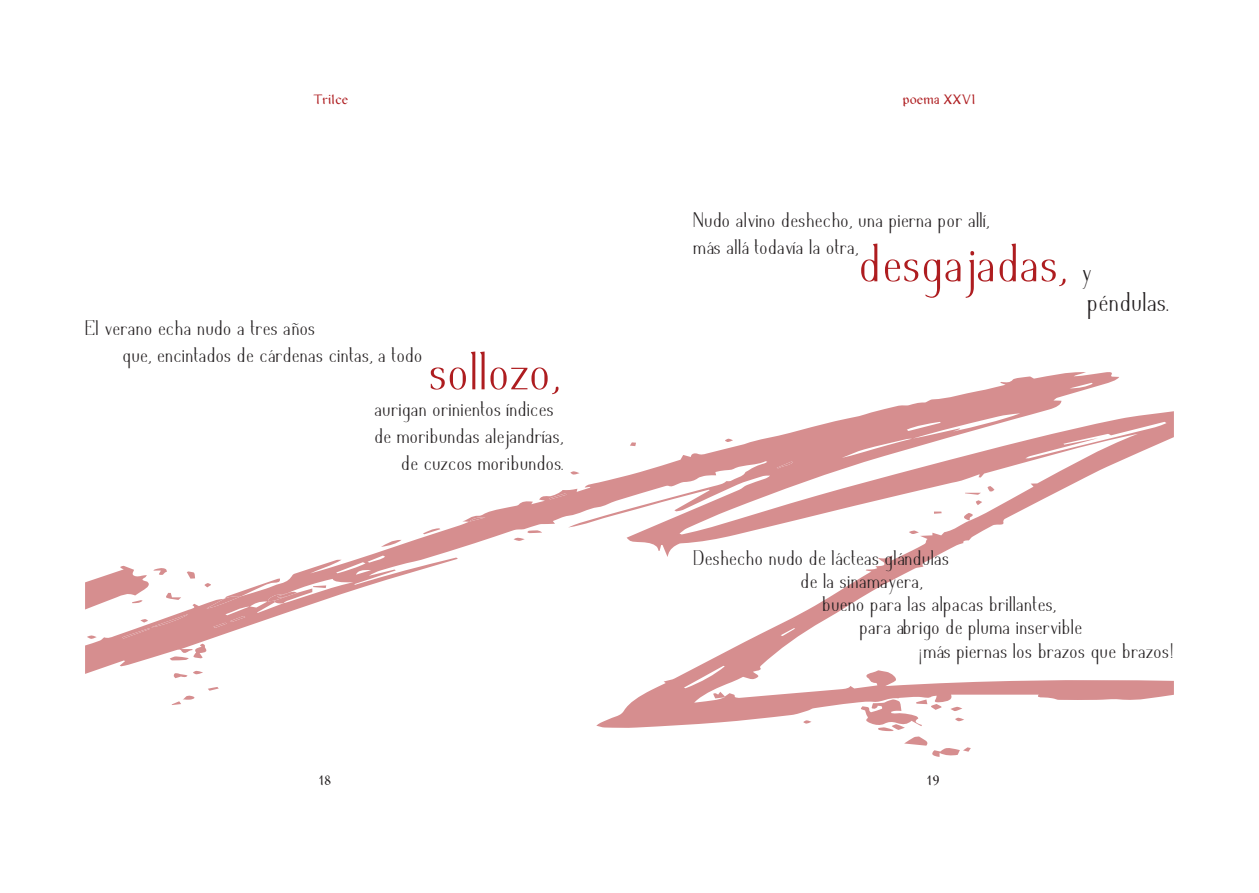
<style>
.page{position:relative;width:1259px;height:893px;background:#fff}
.page>*{position:absolute;margin:0;border:0;box-sizing:border-box;transform-origin:0 0}
.t1{font:54px "insula";letter-spacing:.02em;color:#ae1d20}
.t2{font:27px "insula";letter-spacing:.02em;color:#231f20}
.t3{font:21px "insula";letter-spacing:.02em;color:#231f20}
.t4{font:12px "Puntua";color:#ae1d20}
.t5{font:12px "Puntua";color:#231f20}
.s1{font-size:27px;color:#231f20}
</style>
<div class="page">
<svg style="left:85px;top:372px;width:1089px;height:356px"></svg>
<svg style="left:381px;top:540px;width:20px;height:7px"></svg>
<svg style="left:423px;top:528px;width:17px;height:6px"></svg>
<svg style="left:630px;top:442px;width:6px;height:4px"></svg>
<svg style="left:570px;top:471px;width:9px;height:4px"></svg>
<svg style="left:725px;top:438px;width:8px;height:4px"></svg>
<svg style="left:169px;top:644px;width:39px;height:16px"></svg>
<svg style="left:174px;top:672px;width:13px;height:6px"></svg>
<svg style="left:962px;top:513px;width:12px;height:8px"></svg>
<svg style="left:208px;top:687px;width:11px;height:4px"></svg>
<svg style="left:513px;top:529px;width:29px;height:12px"></svg>
<svg style="left:908px;top:530px;width:11px;height:4px"></svg>
<svg style="left:193px;top:671px;width:10px;height:3px"></svg>
<svg style="left:965px;top:486px;width:29px;height:19px"></svg>
<svg style="left:172px;top:694px;width:24px;height:11px"></svg>
<svg style="left:860px;top:699px;width:111px;height:58px"></svg>
<svg style="left:934px;top:512px;width:7px;height:2px"></svg>
<svg style="left:803px;top:720px;width:8px;height:4px"></svg>
<svg style="left:713px;top:692px;width:12px;height:6px"></svg>
<svg style="left:85px;top:566px;width:110px;height:72px"></svg>
<svg style="left:776px;top:462px;width:17px;height:6px"></svg>
<svg style="left:549px;top:493px;width:17px;height:6px"></svg>
<svg style="left:469px;top:517px;width:16px;height:5px"></svg>
<svg style="left:213px;top:616px;width:32px;height:12px"></svg>
<svg style="left:204px;top:578px;width:122px;height:30px"></svg>
<p class="t4" style="left:313px;top:92px;width:37px">Trilce</p>
<p class="t4" style="left:902px;top:92px;width:75px">poema XXVI</p>
<p class="t3" style="left:85px;top:317px;width:231px">El verano echa nudo a tres años</p>
<p class="t3" style="left:123px;top:344px;width:301px">que, encintados de cárdenas cintas, a todo</p>
<p class="t1" style="left:429px;top:343px;width:132px">sollozo,</p>
<p class="t3" style="left:374px;top:398px;width:181px">aurigan orinientos índices</p>
<p class="t3" style="left:374px;top:425px;width:190px">de moribundas alejandrías,</p>
<p class="t3" style="left:401px;top:452px;width:164px">de cuzcos moribundos.</p>
<p class="t3" style="left:693px;top:209px;width:297px">Nudo alvino deshecho, una pierna por allí,</p>
<p class="t3" style="left:693px;top:236px;width:166px">más allá todavía la otra,</p>
<p class="t1" style="left:858px;top:235px;width:234px">desgajadas, <span class="s1">y</span></p>
<p class="t2" style="left:1087px;top:288px;width:83px">péndulas.</p>
<p class="t3" style="left:693px;top:547px;width:257px">Deshecho nudo de lácteas glándulas</p>
<p class="t3" style="left:800px;top:570px;width:124px">de la sinamayera,</p>
<p class="t3" style="left:822px;top:593px;width:236px">bueno para las alpacas brillantes,</p>
<p class="t3" style="left:859px;top:616px;width:224px">para abrigo de pluma inservible</p>
<p class="t3" style="left:918px;top:639px;width:257px">¡más piernas los brazos que brazos!</p>
<p class="t5" style="left:319px;top:772px;width:13px">18</p>
<p class="t5" style="left:927px;top:772px;width:14px">19</p>
</div>
